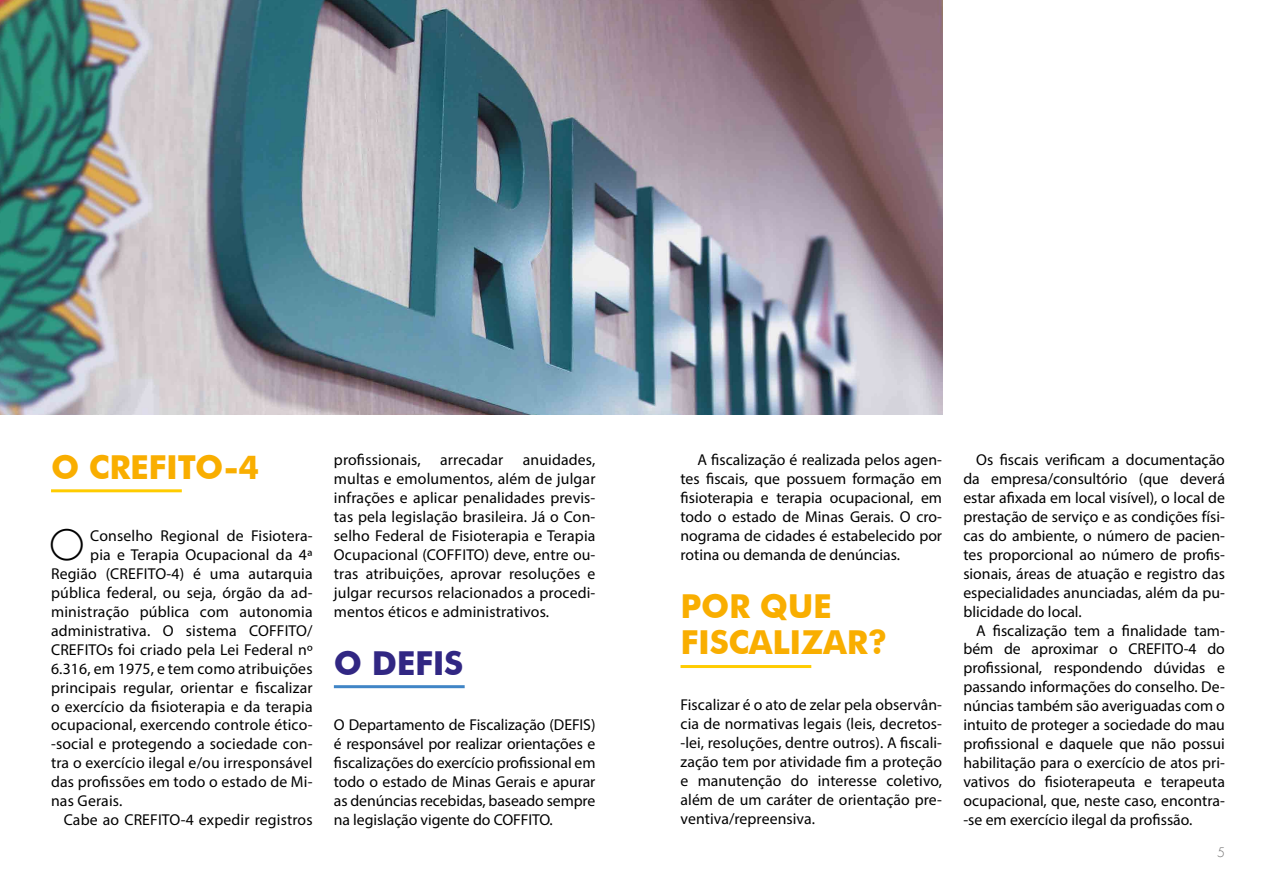
<style>
.page{position:relative;width:1276px;height:893px;background:#fff}
.page>*{position:absolute;margin:0;border:0;box-sizing:border-box;transform-origin:0 0}
.t1{font:300 40.8px "Futura LT";color:#000}
.t2{font:700 33px/36px "Futura BT";letter-spacing:-.01em;color:#f9ae00}
.t3{font:700 33px "Futura BT";letter-spacing:-.01em;color:#312783}
.t4{font:15.75px/18.9px "Myriad Pro";letter-spacing:.01em;color:#000;text-align:justify}
.t5{font:300 12.75px "Futura LT";color:#706f6f}
</style>
<div class="page">
<img style="left:0;top:0;width:942px;height:415px">
<hr style="left:680px;top:665px;width:131px;height:3px;background:#fc0">
<hr style="left:51px;top:489px;width:131px;height:3px;background:#fc0">
<hr style="left:334px;top:685px;width:131px;height:3px;background:#4085c6">
<h2 class="t2" style="left:51px;top:449px;width:210px">O CREFITO-4</h2>
<h1 class="t1" style="left:50px;top:521px;width:36px">O</h1>
<p class="t4" style="left:90px;top:526px;width:224px">Conselho Regional de Fisiotera-</p>
<p class="t4" style="left:90px;top:545px;width:224px">pia e Terapia Ocupacional da 4ª</p>
<p class="t4" style="left:51px;top:564px;width:263px">Região (CREFITO-4) é uma autarquia</p>
<p class="t4" style="left:51px;top:583px;width:263px">pública federal, ou seja, órgão da ad-</p>
<p class="t4" style="left:51px;top:602px;width:263px">ministração pública com autonomia</p>
<p class="t4" style="left:51px;top:621px;width:263px">administrativa. O sistema COFFITO/</p>
<p class="t4" style="left:51px;top:640px;width:263px">CREFITOs foi criado pela Lei Federal nº</p>
<p class="t4" style="left:51px;top:659px;width:263px">6.316, em 1975, e tem como atribuições</p>
<p class="t4" style="left:51px;top:678px;width:263px">principais regular, orientar e fiscalizar</p>
<p class="t4" style="left:51px;top:697px;width:263px">o exercício da fisioterapia e da terapia</p>
<p class="t4" style="left:51px;top:715px;width:263px">ocupacional, exercendo controle ético-</p>
<p class="t4" style="left:51px;top:734px;width:263px">-social e protegendo a sociedade con-</p>
<p class="t4" style="left:51px;top:753px;width:263px">tra o exercício ilegal e/ou irresponsável</p>
<p class="t4" style="left:51px;top:772px;width:263px">das profissões em todo o estado de Mi-</p>
<p class="t4" style="left:51px;top:791px;width:73px">nas Gerais.</p>
<p class="t4" style="left:64px;top:810px;width:250px">Cabe ao CREFITO-4 expedir registros</p>
<p class="t4" style="left:334px;top:450px;width:263px">profissionais, arrecadar anuidades, multas e emolumentos, além de julgar infrações e aplicar penalidades previs&shy;tas pela legislação brasileira. Já o Con&shy;selho Federal de Fisioterapia e Terapia Ocupacional (COFFITO) deve, entre ou&shy;tras atribuições, aprovar resoluções e julgar recursos relacionados a procedi&shy;mentos éticos e administrativos.</p>
<p class="t4" style="left:680px;top:450px;width:263px;text-indent:17px">A fiscalização é realizada pelos agen&shy;tes fiscais, que possuem formação em fisioterapia e terapia ocupacional, em todo o estado de Minas Gerais. O cro&shy;nograma de cidades é estabelecido por rotina ou demanda de denúncias.</p>
<h2 class="t2" style="left:680px;top:588px;width:208px">POR QUE<br>FISCALIZAR?</h2>
<h2 class="t3" style="left:334px;top:643px;width:131px">O DEFIS</h2>
<p class="t4" style="left:334px;top:715px;width:263px">O Departamento de Fiscalização (DEFIS) é responsável por realizar orientações e fiscalizações do exercício profissional em todo o estado de Minas Gerais e apurar as denúncias recebidas, baseado sempre na legislação vigente do COFFITO.</p>
<p class="t4" style="left:680px;top:695px;width:263px">Fiscalizar é o ato de zelar pela observân&shy;cia de normativas legais (leis, decretos--lei, resoluções, dentre outros). A fiscali&shy;zação tem por atividade fim a proteção e manutenção do interesse coletivo, além de um caráter de orientação pre&shy;ventiva/repreensiva.</p>
<p class="t4" style="left:963px;top:450px;width:263px;text-indent:13px">Os fiscais verificam a documentação da empresa/consultório (que deverá estar afixada em local visível), o local de prestação de serviço e as condições físi&shy;cas do ambiente, o número de pacien&shy;tes proporcional ao número de profis&shy;sionais, áreas de atuação e registro das especialidades anunciadas, além da pu&shy;blicidade do local.</p>
<p class="t4" style="left:963px;top:621px;width:263px;text-indent:13px">A fiscalização tem a finalidade tam&shy;bém de aproximar o CREFITO-4 do profissional, respondendo dúvidas e passando informações do conselho. De&shy;núncias também são averiguadas com o intuito de proteger a sociedade do mau profissional e daquele que não possui habilitação para o exercício de atos pri&shy;vativos do fisioterapeuta e terapeuta ocupacional, que, neste caso, encontra--se em exercício ilegal da profissão.</p>
<p class="t5" style="left:1217px;top:844px;width:9px">5</p>
</div>
